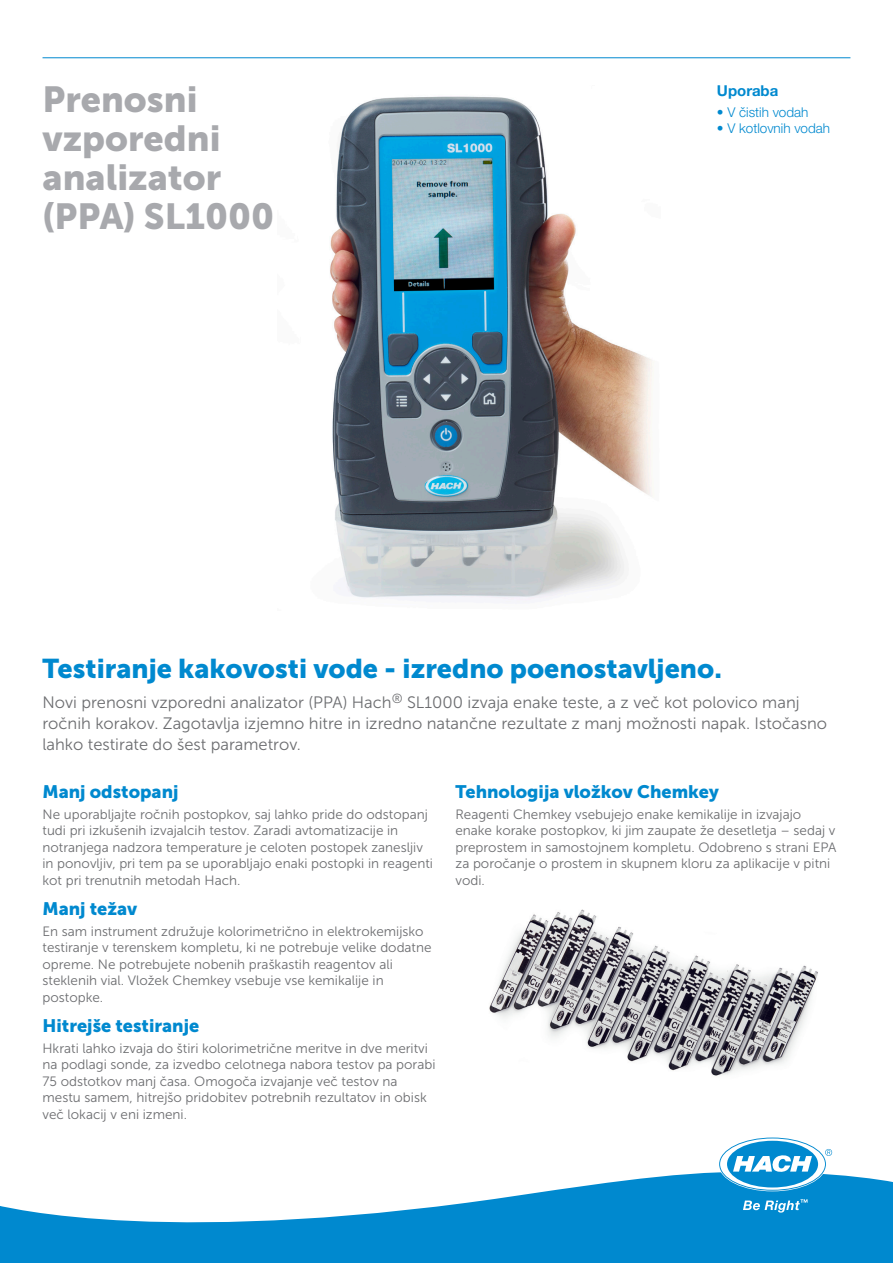
<style>
.page{position:relative;width:893px;height:1263px;background:#fff}
.page>*{position:absolute;margin:0;border:0;box-sizing:border-box;transform-origin:0 0}
.Head_1{font:36px/39px "Museo Sans 900";color:#a8a9ad}
.Head_2_USP{font:27px "Museo Sans 900";color:#0089cf}
.Head_2{font:18px "Museo Sans 900";color:#0089cf}
.Text_1_USP{font:16.5px/21px "Museo Sans 300";color:#6c6d70}
.Head_3{font:700 15px "Helvetica Neue LTW1 G";color:#0089cf}
.Text_1_Gray{font:13.5px/16.5px "Museo Sans 300";color:#6c6d70}
.Text_1_Color{font:300 13.5px "Helvetica Neue LTW1 G";color:#0089cf}
</style>
<div class="page">
<hr style="left:43px;top:57px;width:807px;height:1px;background:#0089cf">
<svg style="left:0;top:1172px;width:893px;height:91px;fill:#0089cf"></svg>
<svg style="left:720px;top:1138px;width:112px;height:52px"></svg>
<svg style="left:743px;top:1199px;width:64px;height:13px"></svg>
<img style="left:330px;top:96px;width:322px;height:505px">
<img style="left:489px;top:909px;width:329px;height:167px">
<p class="Head_1" style="left:43px;top:80px;width:233px">Prenosni vzporedni analizator (PPA) SL1000</p>
<p class="Head_3" style="left:717px;top:81px;width:63px">Uporaba</p>
<p class="Text_1_Color" style="left:717px;top:104px;width:93px">• V čistih vodah</p>
<p class="Text_1_Color" style="left:717px;top:120px;width:115px">• V kotlovnih vodah</p>
<p class="Head_2_USP" style="left:43px;top:653px;width:681px">Testiranje kakovosti vode - izredno poenostavljeno.</p>
<p class="Text_1_USP" style="left:43px;top:692px;width:786px">Novi prenosni vzporedni analizator (PPA) Hach<sup>®</sup> SL1000 izvaja enake teste, a z več kot polovico manj ročnih korakov. Zagotavlja izjemno hitre in izredno natančne rezultate z manj možnosti napak. Istočasno lahko testirate do šest parametrov.</p>
<p class="Head_2" style="left:43px;top:781px;width:138px">Manj odstopanj</p>
<p class="Text_1_Gray" style="left:43px;top:806px;width:392px">Ne uporabljajte ročnih postopkov, saj lahko pride do odstopanj tudi pri izkušenih izvajalcih testov. Zaradi avtomatizacije in notranjega nadzora temperature je celoten postopek zanesljiv in ponovljiv, pri tem pa se uporabljajo enaki postopki in reagenti kot pri trenutnih metodah Hach.</p>
<p class="Head_2" style="left:43px;top:898px;width:96px">Manj težav</p>
<p class="Text_1_Gray" style="left:43px;top:923px;width:391px">En sam instrument združuje kolorimetrično in elektrokemijsko testiranje v terenskem kompletu, ki ne potrebuje velike dodatne opreme. Ne potrebujete nobenih praškastih reagentov ali steklenih vial. Vložek Chemkey vsebuje vse kemikalije in postopke.</p>
<p class="Head_2" style="left:43px;top:1015px;width:158px">Hitrejše testiranje</p>
<p class="Text_1_Gray" style="left:43px;top:1040px;width:394px">Hkrati lahko izvaja do štiri kolorimetrične meritve in dve meritvi na podlagi sonde, za izvedbo celotnega nabora testov pa porabi 75 odstotkov manj časa. Omogoča izvajanje več testov na mestu samem, hitrejšo pridobitev potrebnih rezultatov in obisk več lokacij v eni izmeni.</p>
<p class="Head_2" style="left:455px;top:781px;width:265px">Tehnologija vložkov Chemkey</p>
<p class="Text_1_Gray" style="left:455px;top:806px;width:382px">Reagenti Chemkey vsebujejo enake kemikalije in izvajajo enake korake postopkov, ki jim zaupate že desetletja – sedaj v preprostem in samostojnem kompletu. Odobreno s strani EPA za poročanje o prostem in skupnem kloru za aplikacije v pitni vodi.</p>
</div>
